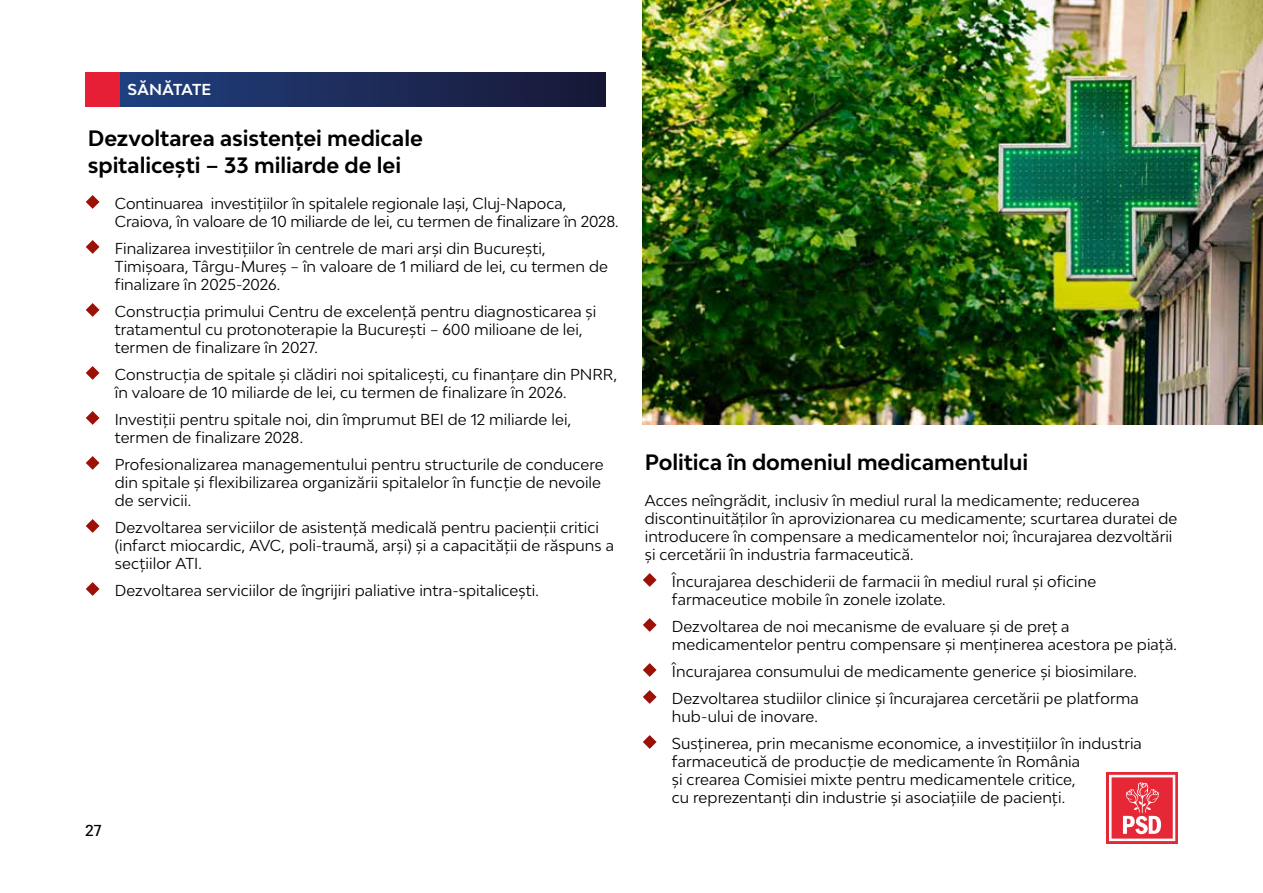
<style>
.page{position:relative;width:1263px;height:893px;background:#fff}
.page>*{position:absolute;margin:0;border:0;box-sizing:border-box;transform-origin:0 0}
.t1{font:700 21px/27px "Bw Modelica";letter-spacing:-.005em;color:#000}
.t2{font:15px/18px "Bw Modelica";letter-spacing:.005em;color:#000}
.t3{font:700 15px "Bw Modelica";letter-spacing:.01em;color:#fff}
.t4{font:500 15px "Bw Modelica";color:#000}
.s1{color:#fff}
</style>
<div class="page">
<img style="left:642px;top:0;width:621px;height:425px">
<div style="left:119px;top:72px;width:487px;height:34px;background:linear-gradient(to right,#204080,#181835)"></div>
<div style="left:85px;top:72px;width:34px;height:34px;background:#e61f36"></div>
<svg style="left:1106px;top:772px;width:72px;height:72px"></svg>
<svg style="left:1109px;top:775px;width:66px;height:66px"></svg>
<p class="t3" style="left:128px;top:80px;width:85px">SĂNĂTATE</p>
<h1 class="t1" style="left:88px;top:124px;width:337px">Dezvoltarea asistenței medicale spitalicești – 33 miliarde de lei</h1>
<p class="t2" style="left:115px;top:194px;width:505px;text-indent:-30px"><span class="s1">◆</span> Continuarea investițiilor în spitalele regionale Iași, Cluj-Napoca,<br>Craiova, în valoare de 10 miliarde de lei, cu termen de finalizare în 2028.</p>
<p class="t2" style="left:115px;top:239px;width:495px;text-indent:-30px"><span class="s1">◆</span> Finalizarea investițiilor în centrele de mari arși din București,<br>Timișoara, Târgu-Mureș – în valoare de 1 miliard de lei, cu termen de finalizare în 2025-2026.</p>
<p class="t2" style="left:115px;top:302px;width:483px;text-indent:-30px"><span class="s1">◆</span> Construcția primului Centru de excelență pentru diagnosticarea și tratamentul cu protonoterapie la București – 600 milioane de lei, termen de finalizare în 2027.</p>
<p class="t2" style="left:115px;top:365px;width:504px;text-indent:-30px"><span class="s1">◆</span> Construcția de spitale și clădiri noi spitalicești, cu finanțare din PNRR, în valoare de 10 miliarde de lei, cu termen de finalizare în 2026.</p>
<p class="t2" style="left:115px;top:410px;width:458px;text-indent:-30px"><span class="s1">◆</span> Investiții pentru spitale noi, din împrumut BEI de 12 miliarde lei, termen de finalizare 2028.</p>
<p class="t2" style="left:115px;top:455px;width:490px;text-indent:-30px"><span class="s1">◆</span> Profesionalizarea managementului pentru structurile de conducere din spitale și flexibilizarea organizării spitalelor în funcție de nevoile de servicii.</p>
<p class="t2" style="left:115px;top:518px;width:501px;text-indent:-30px"><span class="s1">◆</span> Dezvoltarea serviciilor de asistență medicală pentru pacienții critici (infarct miocardic, AVC, poli-traumă, arși) și a capacității de răspuns a secțiilor ATI.</p>
<p class="t2" style="left:85px;top:581px;width:455px"><span class="s1">◆</span> Dezvoltarea serviciilor de îngrijiri paliative intra-spitalicești.</p>
<p class="t4" style="left:85px;top:821px;width:18px">27</p>
<h1 class="t1" style="left:645px;top:448px;width:385px">Politica în domeniul medicamentului</h1>
<p class="t2" style="left:645px;top:491px;width:534px">Acces neîngrădit, inclusiv în mediul rural la medicamente; reducerea discontinuităților în aprovizionarea cu medicamente; scurtarea duratei de introducere în compensare a medicamentelor noi; încurajarea dezvoltării și cercetării în industria farmaceutică.</p>
<p class="t2" style="left:672px;top:572px;width:426px;text-indent:-30px"><span class="s1">◆</span> Încurajarea deschiderii de farmacii în mediul rural și oficine farmaceutice mobile în zonele izolate.</p>
<p class="t2" style="left:672px;top:617px;width:506px;text-indent:-30px"><span class="s1">◆</span> Dezvoltarea de noi mecanisme de evaluare și de preț a medicamentelor pentru compensare și menținerea acestora pe piață.</p>
<p class="t2" style="left:642px;top:662px;width:496px"><span class="s1">◆</span> Încurajarea consumului de medicamente generice și biosimilare.</p>
<p class="t2" style="left:672px;top:689px;width:468px;text-indent:-30px"><span class="s1">◆</span> Dezvoltarea studiilor clinice și încurajarea cercetării pe platforma hub-ului de inovare.</p>
<p class="t2" style="left:672px;top:734px;width:472px;text-indent:-30px"><span class="s1">◆</span> Susținerea, prin mecanisme economice, a investițiilor în industria farmaceutică de producție de medicamente în România<br>și crearea Comisiei mixte pentru medicamentele critice,<br>cu reprezentanți din industrie și asociațiile de pacienți.</p>
</div>
